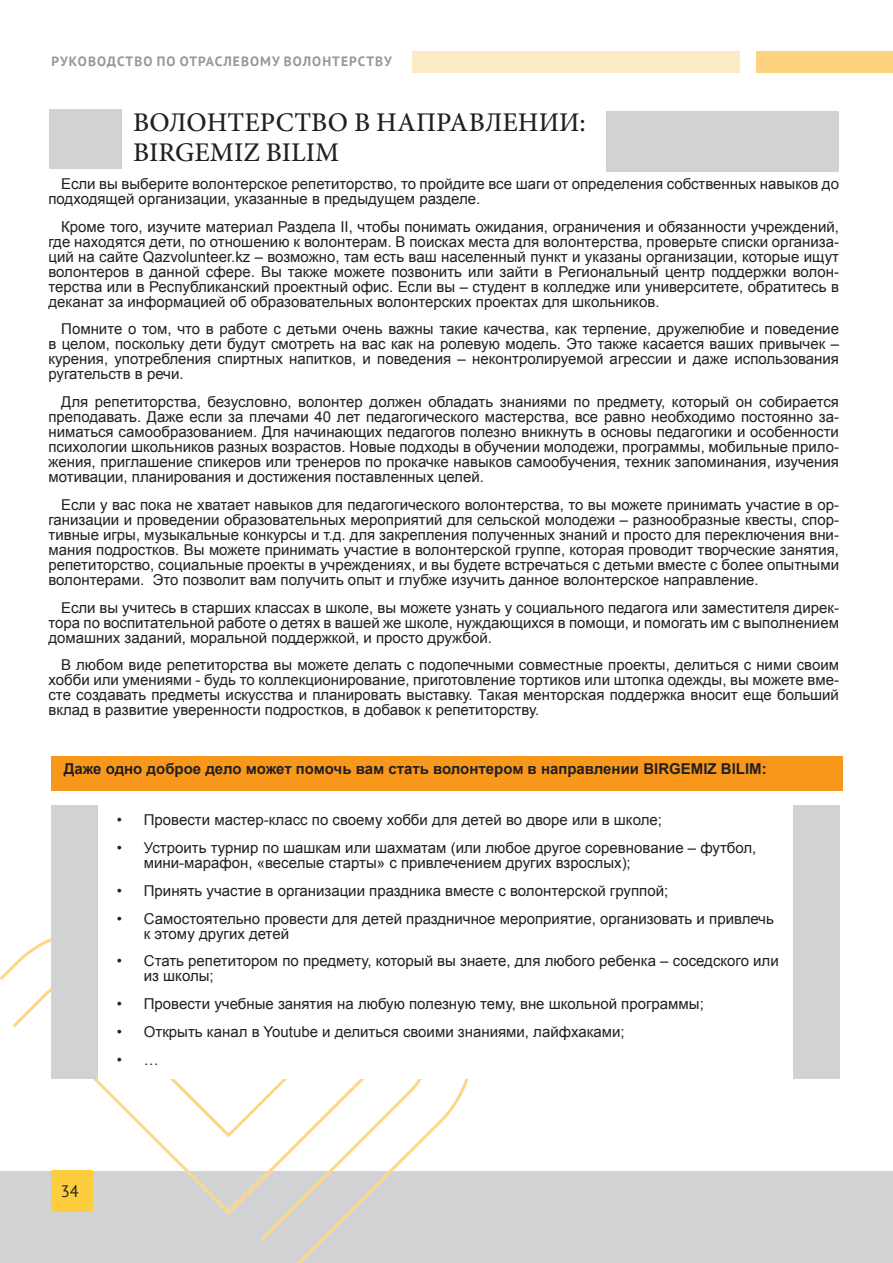
<style>
.page{position:relative;width:893px;height:1263px;background:#fff}
.page>*{position:absolute;margin:0;border:0;box-sizing:border-box;transform-origin:0 0}
.t1{font:500 27px/30px "Minion Pro";color:#231f20}
.t2{font:16.5px "PT Sans";color:#231f20}
.t3{font:15px/15px "Arial";color:#231f20;text-align:justify}
.t4{font:700 15px "Arial";color:#231f20}
.t5{font:700 13.5px "PT Sans";letter-spacing:.08em;color:#95979a}
</style>
<div class="page">
<div style="left:1px;top:1171px;width:892px;height:91px;background:#d1d2d4"></div>
<img style="left:0;top:938px;width:469px;height:324px">
<div style="left:413px;top:51px;width:327px;height:21px;background:#fbecc5"></div>
<div style="left:756px;top:51px;width:137px;height:21px;background:#fcd480"></div>
<div style="left:49px;top:109px;width:73px;height:59px;background:#d1d2d4"></div>
<div style="left:607px;top:111px;width:232px;height:61px;background:#d1d2d4"></div>
<div style="left:51px;top:757px;width:791px;height:34px;background:#f7981d"></div>
<div style="left:93px;top:807px;width:700px;height:272px;background:#fff"></div>
<div style="left:51px;top:805px;width:46px;height:274px;background:#d1d2d4"></div>
<div style="left:794px;top:805px;width:46px;height:274px;background:#d1d2d4"></div>
<p class="t5" style="left:52px;top:53px;width:342px">РУКОВОДСТВО ПО ОТРАСЛЕВОМУ ВОЛОНТЕРСТВУ</p>
<p class="t1" style="left:133px;top:107px;width:454px">ВОЛОНТЕРСТВО В НАПРАВЛЕНИИ:<br>BIRGEMIZ BILIM</p>
<p class="t3" style="left:48px;top:176px;width:792px;text-indent:13px">Если вы выберите волонтерское репетиторство, то пройдите все шаги от определения собственных навыков до подходящей организации, указанные в предыдущем разделе.</p>
<p class="t3" style="left:48px;top:219px;width:792px;text-indent:13px">Кроме того, изучите материал Раздела II, чтобы понимать ожидания, ограничения и обязанности учреждений, где находятся дети, по отношению к волонтерам. В поисках места для волонтерства, проверьте списки организа&shy;ций на сайте Qazvolunteer.kz – возможно, там есть ваш населенный пункт и указаны организации, которые ищут волонтеров в данной сфере. Вы также можете позвонить или зайти в Региональный центр поддержки волон&shy;терства или в Республиканский проектный офис. Если вы – студент в колледже или университете, обратитесь в деканат за информацией об образовательных волонтерских проектах для школьников.</p>
<p class="t3" style="left:48px;top:322px;width:792px;text-indent:13px">Помните о том, что в работе с детьми очень важны такие качества, как терпение, дружелюбие и поведение в целом, поскольку дети будут смотреть на вас как на ролевую модель. Это также касается ваших привычек – курения, употребления спиртных напитков, и поведения – неконтролируемой агрессии и даже использования ругательств в речи.</p>
<p class="t3" style="left:48px;top:394px;width:792px;text-indent:13px">Для репетиторства, безусловно, волонтер должен обладать знаниями по предмету, который он собирается преподавать. Даже если за плечами 40 лет педагогического мастерства, все равно необходимо постоянно за&shy;ниматься самообразованием. Для начинающих педагогов полезно вникнуть в основы педагогики и особенности психологии школьников разных возрастов. Новые подходы в обучении молодежи, программы, мобильные прило&shy;жения, приглашение спикеров или тренеров по прокачке навыков самообучения, техник запоминания, изучения мотивации, планирования и достижения поставленных целей.</p>
<p class="t3" style="left:48px;top:497px;width:792px;text-indent:13px">Если у вас пока не хватает навыков для педагогического волонтерства, то вы можете принимать участие в ор&shy;ганизации и проведении образовательных мероприятий для сельской молодежи – разнообразные квесты, спор&shy;тивные игры, музыкальные конкурсы и т.д. для закрепления полученных знаний и просто для переключения вни&shy;мания подростков. Вы можете принимать участие в волонтерской группе, которая проводит творческие занятия, репетиторство, социальные проекты в учреждениях, и вы будете встречаться с детьми вместе с более опытными волонтерами. Это позволит вам получить опыт и глубже изучить данное волонтерское направление.</p>
<p class="t3" style="left:48px;top:600px;width:792px;text-indent:13px">Если вы учитесь в старших классах в школе, вы можете узнать у социального педагога или заместителя дирек&shy;тора по воспитательной работе о детях в вашей же школе, нуждающихся в помощи, и помогать им с выполнением домашних заданий, моральной поддержкой, и просто дружбой.</p>
<p class="t3" style="left:48px;top:658px;width:792px;text-indent:13px">В любом виде репетиторства вы можете делать с подопечными совместные проекты, делиться с ними своим хобби или умениями - будь то коллекционирование, приготовление тортиков или штопка одежды, вы можете вме&shy;сте создавать предметы искусства и планировать выставку. Такая менторская поддержка вносит еще больший вклад в развитие уверенности подростков, в добавок к репетиторству.</p>
<p class="t4" style="left:64px;top:759px;width:704px">Даже одно доброе дело может помочь вам стать волонтером в направлении BIRGEMIZ BILIM:</p>
<p class="t3" style="left:117px;top:813px;width:547px">• Провести мастер-класс по своему хобби для детей во дворе или в школе;</p>
<p class="t3" style="left:144px;top:840px;width:614px;text-indent:-27px">• Устроить турнир по шашкам или шахматам (или любое другое соревнование – футбол, мини-марафон, «веселые старты» с привлечением других взрослых);</p>
<p class="t3" style="left:117px;top:883px;width:553px">• Принять участие в организации праздника вместе с волонтерской группой;</p>
<p class="t3" style="left:144px;top:911px;width:631px;text-indent:-27px">• Самостоятельно провести для детей праздничное мероприятие, организовать и привлечь к этому других детей</p>
<p class="t3" style="left:144px;top:954px;width:636px;text-indent:-27px">• Стать репетитором по предмету, который вы знаете, для любого ребенка – соседского или из школы;</p>
<p class="t3" style="left:117px;top:996px;width:588px">• Провести учебные занятия на любую полезную тему, вне школьной программы;</p>
<p class="t3" style="left:117px;top:1024px;width:509px">• Открыть канал в Youtube и делиться своими знаниями, лайфхаками;</p>
<p class="t3" style="left:117px;top:1052px;width:43px">• …</p>
<p class="t2" style="left:61px;top:1180px;width:19px">34</p>
</div>
